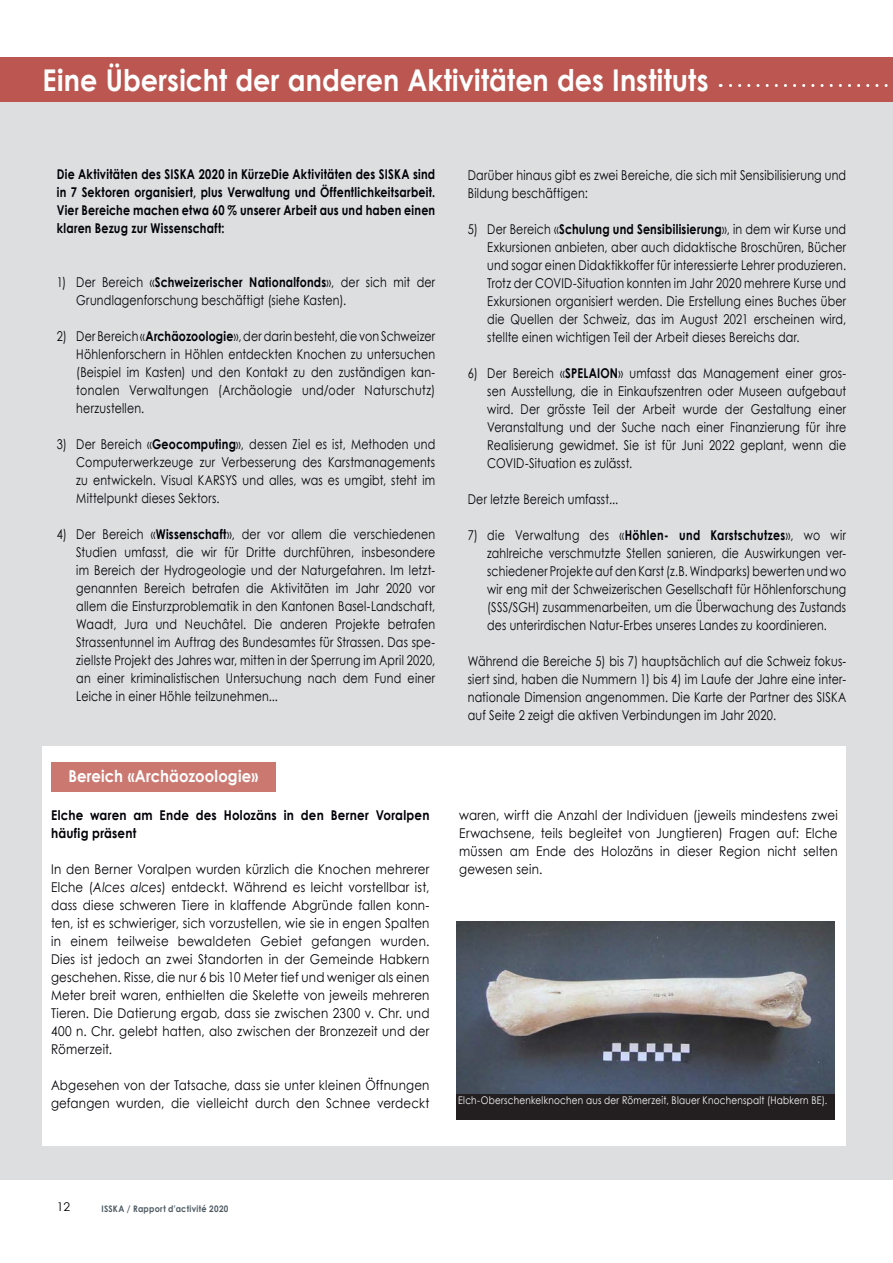
<style>
.page{position:relative;width:893px;height:1263px;background:#fff}
.page>*{position:absolute;margin:0;border:0;box-sizing:border-box;transform-origin:0 0}
.Titres{font:700 30px "Century Gothic";letter-spacing:.005em;color:#fff;scale:.9 1}
.Titres-2{font:700 16.5px "Century Gothic";letter-spacing:.01em;color:#fff;scale:.9 1}
.Texte_base_breves_no{font:13.5px/18px "Century Gothic";letter-spacing:.015em;color:#000106;text-align:justify;scale:.82 1}
.Texte_base_breves_no-2{font:13.5px/18px "Century Gothic";letter-spacing:.015em;color:#000106;text-align:justify;scale:.88 1}
.Texte_base_breves_no-3{font:700 13.5px/18px "Century Gothic";letter-spacing:.015em;color:#000106;text-align:justify;scale:.82 1}
.Texte_base_breves_no-4{font:700 13.5px/18px "Century Gothic";letter-spacing:.015em;color:#000106;scale:.88 1}
.t1{font:12px "Century Gothic";color:#000106}
.Légendes_ital__GAUCH{font:10.5px "Century Gothic";letter-spacing:.025em;color:#fff;scale:.85 1}
.t2{font:700 9px "Century Gothic";letter-spacing:.035em;color:#4f5c63;scale:.9 1}
.s1{font-weight:700}
.s2{font-style:italic}
</style>
<div class="page">
<div style="left:0;top:77px;width:893px;height:1103px;background:#dddee0"></div>
<div style="left:0;top:57px;width:893px;height:45px;background:#bc5650"></div>
<svg style="left:720px;top:84px;width:168px;height:3px"></svg>
<div style="left:43px;top:746px;width:803px;height:400px;background:#fff"></div>
<img style="left:456px;top:921px;width:378px;height:173px">
<div style="left:456px;top:1094px;width:378px;height:25px;background:#231f20"></div>
<div style="left:51px;top:763px;width:225px;height:29px;background:#cb7970"></div>
<p class="Titres" style="left:43px;top:62px;width:742px">Eine Übersicht der anderen Aktivitäten des Instituts</p>
<p class="Texte_base_breves_no-3" style="left:57px;top:164px;width:463px">Die Aktivitäten des SISKA 2020 in KürzeDie Aktivitäten des SISKA sind in 7 Sektoren organisiert, plus Verwaltung und Öffentlichkeitsarbeit.<br>Vier Bereiche machen etwa 60 % unserer Arbeit aus und haben einen klaren Bezug zur Wissenschaft:</p>
<p class="Texte_base_breves_no" style="left:76px;top:272px;width:439px;text-indent:-19px">1) Der Bereich «<span class="s1">Schweizerischer Nationalfonds</span>», der sich mit der<br>Grundlagenforschung beschäftigt (siehe Kasten).</p>
<p class="Texte_base_breves_no" style="left:76px;top:326px;width:439px;text-indent:-19px">2) Der Bereich «<span class="s1">Archäozoologie</span>», der darin besteht, die von Schweizer Höhlenforschern in Höhlen entdeckten Knochen zu untersuchen (Beispiel im Kasten) und den Kontakt zu den zuständigen kan&shy;tonalen Verwaltungen (Archäologie und/oder Naturschutz) herzustellen.</p>
<p class="Texte_base_breves_no" style="left:76px;top:434px;width:439px;text-indent:-19px">3) Der Bereich «<span class="s1">Geocomputing</span>», dessen Ziel es ist, Methoden und Computerwerkzeuge zur Verbesserung des Karstmanagements zu entwickeln. Visual KARSYS und alles, was es umgibt, steht im Mittelpunkt dieses Sektors.</p>
<p class="Texte_base_breves_no" style="left:76px;top:524px;width:439px;text-indent:-20px">4) Der Bereich «<span class="s1">Wissenschaft</span>», der vor allem die verschiedenen Studien umfasst, die wir für Dritte durchführen, insbesondere im Bereich der Hydrogeologie und der Naturgefahren. Im letzt&shy;genannten Bereich betrafen die Aktivitäten im Jahr 2020 vor allem die Einsturzproblematik in den Kantonen Basel-Landschaft, Waadt, Jura und Neuchâtel. Die anderen Projekte betrafen Strassentunnel im Auftrag des Bundesamtes für Strassen. Das spe&shy;ziellste Projekt des Jahres war, mitten in der Sperrung im April 2020, an einer kriminalistischen Untersuchung nach dem Fund einer Leiche in einer Höhle teilzunehmen...</p>
<p class="Titres-2" style="left:68px;top:765px;width:212px">Bereich «Archäozoologie»</p>
<p class="Texte_base_breves_no-4" style="left:51px;top:805px;width:432px">Elche waren am Ende des Holozäns in den Berner Voralpen häufig präsent</p>
<p class="Texte_base_breves_no-2" style="left:51px;top:859px;width:432px">In den Berner Voralpen wurden kürzlich die Knochen mehrerer Elche (<span class="s2">Alces alces</span>) entdeckt. Während es leicht vorstellbar ist, dass diese schweren Tiere in klaffende Abgründe fallen konn&shy;ten, ist es schwieriger, sich vorzustellen, wie sie in engen Spalten in einem teilweise bewaldeten Gebiet gefangen wurden.<br>Dies ist jedoch an zwei Standorten in der Gemeinde Habkern geschehen. Risse, die nur 6 bis 10 Meter tief und weniger als einen Meter breit waren, enthielten die Skelette von jeweils mehreren Tieren. Die Datierung ergab, dass sie zwischen 2300 v. Chr. und 400 n. Chr. gelebt hatten, also zwischen der Bronzezeit und der Römerzeit.</p>
<p class="Texte_base_breves_no-2" style="left:51px;top:1075px;width:432px">Abgesehen von der Tatsache, dass sie unter kleinen Öffnungen gefangen wurden, die vielleicht durch den Schnee verdeckt</p>
<p class="Texte_base_breves_no" style="left:468px;top:166px;width:463px">Darüber hinaus gibt es zwei Bereiche, die sich mit Sensibilisierung und<br>Bildung beschäftigen:</p>
<p class="Texte_base_breves_no" style="left:487px;top:220px;width:439px;text-indent:-19px">5) Der Bereich «<span class="s1">Schulung und Sensibilisierung</span>», in dem wir Kurse und Exkursionen anbieten, aber auch didaktische Broschüren, Bücher und sogar einen Didaktikkoffer für interessierte Lehrer produzieren.<br>Trotz der COVID-Situation konnten im Jahr 2020 mehrere Kurse und Exkursionen organisiert werden. Die Erstellung eines Buches über die Quellen der Schweiz, das im August 2021 erscheinen wird, stellte einen wichtigen Teil der Arbeit dieses Bereichs dar.</p>
<p class="Texte_base_breves_no" style="left:487px;top:364px;width:439px;text-indent:-19px">6) Der Bereich «<span class="s1">SPELAION</span>» umfasst das Management einer gros&shy;sen Ausstellung, die in Einkaufszentren oder Museen aufgebaut wird. Der grösste Teil der Arbeit wurde der Gestaltung einer Veranstaltung und der Suche nach einer Finanzierung für ihre Realisierung gewidmet. Sie ist für Juni 2022 geplant, wenn die COVID-Situation es zulässt.</p>
<p class="Texte_base_breves_no" style="left:468px;top:490px;width:185px">Der letzte Bereich umfasst...</p>
<p class="Texte_base_breves_no" style="left:487px;top:526px;width:439px;text-indent:-19px">7) die Verwaltung des «<span class="s1">Höhlen- und Karstschutzes</span>», wo wir zahlreiche verschmutzte Stellen sanieren, die Auswirkungen ver&shy;schiedener Projekte auf den Karst (z.B. Windparks) bewerten und wo wir eng mit der Schweizerischen Gesellschaft für Höhlenforschung (SSS/SGH) zusammenarbeiten, um die Überwachung des Zustands des unterirdischen Natur-Erbes unseres Landes zu koordinieren.</p>
<p class="Texte_base_breves_no" style="left:468px;top:652px;width:463px">Während die Bereiche 5) bis 7) hauptsächlich auf die Schweiz fokus&shy;siert sind, haben die Nummern 1) bis 4) im Laufe der Jahre eine inter&shy;nationale Dimension angenommen. Die Karte der Partner des SISKA auf Seite 2 zeigt die aktiven Verbindungen im Jahr 2020.</p>
<p class="Texte_base_breves_no-2" style="left:459px;top:805px;width:432px">waren, wirft die Anzahl der Individuen (jeweils mindestens zwei Erwachsene, teils begleitet von Jungtieren) Fragen auf: Elche müssen am Ende des Holozäns in dieser Region nicht selten gewesen sein.</p>
<p class="Légendes_ital__GAUCH" style="left:458px;top:1094px;width:436px">Elch-Oberschenkelknochen aus der Römerzeit, Blauer Knochenspalt (Habkern BE).</p>
<p class="t1" style="left:57px;top:1200px;width:15px">12</p>
<p class="t2" style="left:101px;top:1202px;width:143px">ISSKA / Rapport d'activité 2020</p>
</div>
